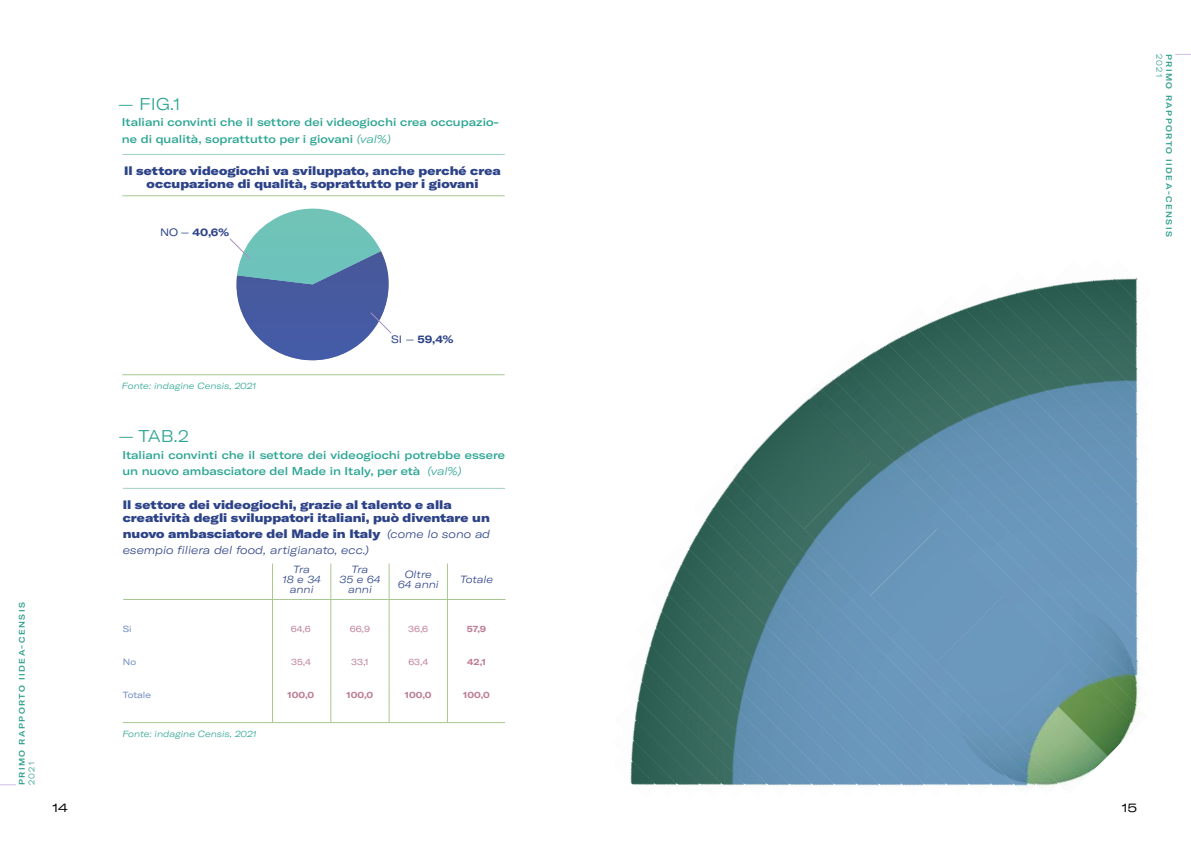
<style>
.page{position:relative;width:1191px;height:842px;background:#fff}
.page>*{position:absolute;margin:0;border:0;box-sizing:border-box;transform-origin:0 0}
.t1{font:300 expanded 16.8px "GT America";color:#2ca593}
.t2{font:900 expanded 12px/12.8px "GT America";color:#2d4388;text-align:center}
.t3{font:expanded 12px "GT America";color:#000}
.t4{font:500 expanded 11.2px/16px "GT America";color:#2ca593}
.t5{font:italic 300 expanded 11.2px "GT America";color:#2d4388}
.t6{font:700 expanded 10.6px "GT America";color:#2d4388}
.t7{font:italic 300 expanded 10.3px/10.3px "GT America";color:#2d4388;text-align:center}
.t8{font:italic 300 expanded 8.8px "GT America";color:#2ca593}
.t9{font:700 expanded 8.8px "GT America";color:#be7e96}
.t10{font:expanded 8.8px "GT America";color:#be7e96}
.t11{font:expanded 8.8px "GT America";color:#6d89c0}
.t12{font:500 expanded 8px "GT America";letter-spacing:.175em;color:#299c8a}
.t13{font:300 expanded 8px "GT America";letter-spacing:.165em;color:#299c8a}
.s1{font-weight:300;font-style:italic}
.s2{font-weight:400}
.s3{font-weight:400;font-stretch:normal}
.s4{font-weight:300;font-style:italic;font-size:11.2px}
</style>
<div class="page">
<svg style="left:0;top:784px;width:16px;height:1px"></svg>
<svg style="left:1175px;top:54px;width:16px;height:1px"></svg>
<hr style="left:122px;top:154px;width:383px;height:1px;background:#a1d1c2">
<hr style="left:122px;top:196px;width:383px;height:1px;background:#a8c790">
<hr style="left:122px;top:375px;width:383px;height:1px;background:#a8c790">
<svg style="left:229px;top:208px;width:163px;height:153px"></svg>
<hr style="left:123px;top:488px;width:382px;height:1px;background:#a1d1c2">
<hr style="left:123px;top:722px;width:382px;height:1px;background:#a8c790">
<hr style="left:123px;top:599px;width:382px;height:1px;background:#a8c790">
<hr style="left:272px;top:564px;width:1px;height:158px;background:#a8c790">
<hr style="left:331px;top:564px;width:1px;height:158px;background:#a8c790">
<hr style="left:389px;top:564px;width:1px;height:158px;background:#a8c790">
<hr style="left:447px;top:564px;width:1px;height:158px;background:#a8c790">
<img style="left:1058px;top:727px;width:75px;height:60px">
<img style="left:838px;top:367px;width:302px;height:294px">
<img style="left:706px;top:496px;width:285px;height:289px">
<img style="left:850px;top:353px;width:290px;height:285px">
<img style="left:699px;top:519px;width:270px;height:267px">
<img style="left:872px;top:346px;width:268px;height:270px">
<img style="left:692px;top:530px;width:255px;height:256px">
<div style="left:936px;top:594px;width:134px;height:134px;background:#6b99bd"></div>
<img style="left:883px;top:340px;width:257px;height:254px">
<img style="left:687px;top:541px;width:238px;height:245px">
<img style="left:894px;top:334px;width:246px;height:238px">
<img style="left:676px;top:552px;width:226px;height:234px">
<img style="left:905px;top:324px;width:235px;height:225px">
<img style="left:671px;top:575px;width:209px;height:211px">
<img style="left:928px;top:319px;width:212px;height:208px">
<img style="left:662px;top:586px;width:196px;height:200px">
<img style="left:939px;top:310px;width:201px;height:195px">
<img style="left:658px;top:608px;width:177px;height:178px">
<img style="left:961px;top:306px;width:179px;height:177px">
<img style="left:651px;top:619px;width:162px;height:167px">
<div style="left:870px;top:528px;width:134px;height:134px;background:#6a98bc"></div>
<img style="left:972px;top:298px;width:168px;height:162px">
<img style="left:648px;top:642px;width:143px;height:144px">
<img style="left:995px;top:295px;width:145px;height:143px">
<img style="left:642px;top:653px;width:127px;height:133px">
<img style="left:1006px;top:290px;width:134px;height:126px">
<img style="left:638px;top:675px;width:108px;height:111px">
<img style="left:1028px;top:286px;width:112px;height:107px">
<img style="left:636px;top:697px;width:88px;height:89px">
<img style="left:1050px;top:284px;width:90px;height:87px">
<img style="left:633px;top:709px;width:69px;height:77px">
<img style="left:1062px;top:281px;width:78px;height:68px">
<img style="left:631px;top:731px;width:49px;height:55px">
<div style="left:804px;top:462px;width:134px;height:134px;background:#6593b5"></div>
<img style="left:1084px;top:279px;width:56px;height:48px">
<img style="left:630px;top:753px;width:27px;height:33px">
<img style="left:1106px;top:278px;width:34px;height:26px">
<img style="left:737px;top:396px;width:134px;height:133px">
<h1 class="t1" style="left:118px;top:94px;width:64px">— FIG.1</h1>
<p class="t4" style="left:122px;top:114px;width:379px">Italiani convinti che il settore dei videogiochi crea occupazio&shy;ne di qualità, soprattutto per i giovani <span class="s1">(val%)</span></p>
<p class="t2" style="left:124px;top:164px;width:378px">Il settore videogiochi va sviluppato, anche perché crea occupazione di qualità, soprattutto per i giovani</p>
<p class="t6" style="left:160px;top:226px;width:71px"><span class="s2">NO</span> <span class="s3">—</span> 40,6%</p>
<p class="t13" style="left:1164px;top:54px;width:25px;rotate:90deg">2021</p>
<p class="t12" style="left:1173px;top:54px;width:184px;rotate:90deg">PRIMO RAPPORTO IIDEA-CENSIS</p>
<p class="t12" style="left:17px;top:785px;width:184px;rotate:-90deg">PRIMO RAPPORTO IIDEA-CENSIS</p>
<p class="t13" style="left:27px;top:785px;width:25px;rotate:-90deg">2021</p>
<p class="t8" style="left:122px;top:381px;width:136px">Fonte: indagine Censis, 2021</p>
<p class="t6" style="left:391px;top:333px;width:64px"><span class="s2">SI</span> <span class="s3">—</span> 59,4%</p>
<h1 class="t1" style="left:119px;top:426px;width:72px">— TAB.2</h1>
<p class="t4" style="left:122px;top:447px;width:384px">Italiani convinti che il settore dei videogiochi potrebbe essere un nuovo ambasciatore del Made in Italy, per età <span class="s1">(val%)</span></p>
<p class="t2" style="left:123px;top:498px;width:368px;text-align:left">Il settore dei videogiochi, grazie al talento e alla creatività degli sviluppatori italiani, può diventare un</p>
<p class="t2" style="left:123px;top:527px;width:369px">nuovo ambasciatore del Made in Italy <span class="s4">(come lo sono ad</span></p>
<p class="t5" style="left:123px;top:543px;width:248px">esempio filiera del food, artigianato, ecc.)</p>
<p class="t7" style="left:282px;top:564px;width:40px">Tra<br>18 e 34 anni</p>
<p class="t7" style="left:339px;top:564px;width:43px">Tra<br>35 e 64 anni</p>
<p class="t7" style="left:398px;top:569px;width:43px">Oltre<br>64 anni</p>
<p class="t7" style="left:460px;top:574px;width:34px">Totale</p>
<p class="t11" style="left:123px;top:624px;width:10px">Si</p>
<p class="t10" style="left:291px;top:624px;width:21px">64,6</p>
<p class="t10" style="left:291px;top:657px;width:21px">35,4</p>
<p class="t9" style="left:287px;top:689px;width:28px">100,0</p>
<p class="t11" style="left:123px;top:657px;width:15px">No</p>
<p class="t11" style="left:123px;top:690px;width:30px">Totale</p>
<p class="t8" style="left:122px;top:728px;width:136px">Fonte: indagine Censis, 2021</p>
<p class="t10" style="left:350px;top:624px;width:22px">66,9</p>
<p class="t10" style="left:351px;top:657px;width:19px">33,1</p>
<p class="t9" style="left:347px;top:689px;width:28px">100,0</p>
<p class="t10" style="left:408px;top:623px;width:21px">36,6</p>
<p class="t10" style="left:408px;top:657px;width:21px">63,4</p>
<p class="t9" style="left:405px;top:689px;width:28px">100,0</p>
<p class="t9" style="left:467px;top:623px;width:21px">57,9</p>
<p class="t9" style="left:467px;top:656px;width:20px">42,1</p>
<p class="t9" style="left:463px;top:689px;width:28px">100,0</p>
<p class="t3" style="left:52px;top:800px;width:17px">14</p>
<p class="t3" style="left:1121px;top:800px;width:17px">15</p>
</div>
